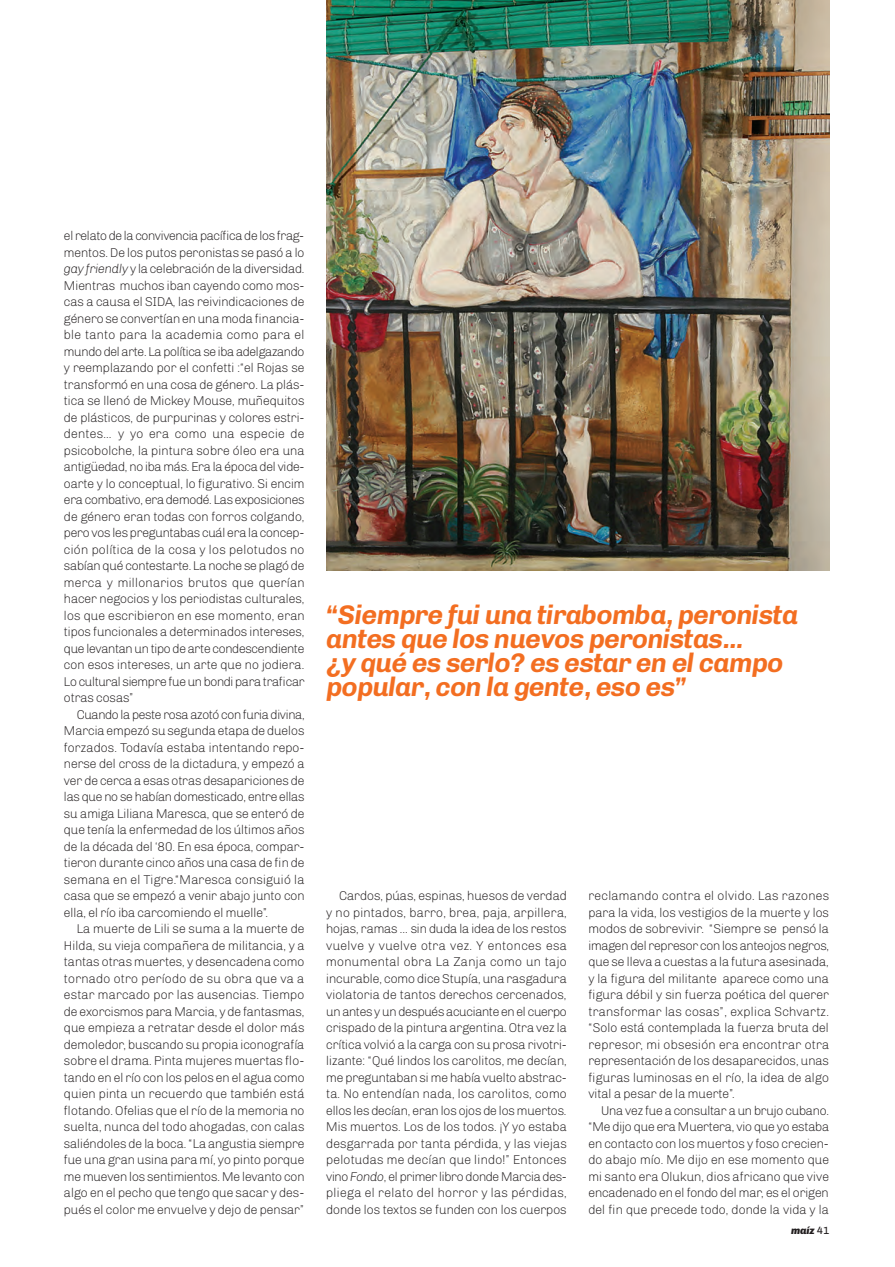
<style>
.page{position:relative;width:895px;height:1267px;background:#fff}
.page>*{position:absolute;margin:0;border:0;box-sizing:border-box;transform-origin:0 0}
.t1{font:italic 700 27px/24px "Chivo";letter-spacing:-.025em;color:#f36e21}
.t2{font:300 12.75px/16.5px "Chivo";letter-spacing:-.03em;color:#231f20;text-align:justify}
.t3{font:italic 900 10.5px "Chivo";color:#231f20}
.s1{font-style:italic}
.s2{font-weight:400;font-style:normal}
</style>
<div class="page">
<img style="left:326px;top:0;width:503px;height:570px">
<p class="t2" style="left:64px;top:229px;width:243px">el relato de la convivencia pacífica de los frag&shy;mentos. De los putos peronistas se pasó a lo <span class="s1">gay friendly</span>y la celebración de la diversidad.<br>Mientras muchos iban cayendo como mos&shy;cas a causa el SIDA, las reivindicaciones de género se convertían en una moda financia&shy;ble tanto para la academia como para el mundo del arte. La política se iba adelgazando y reemplazando por el confetti :“el Rojas se transformó en una cosa de género. La plás&shy;tica se llenó de Mickey Mouse, muñequitos de plásticos, de purpurinas y colores estri&shy;dentes… y yo era como una especie de psicobolche, la pintura sobre óleo era una antigüedad, no iba más. Era la época del vide&shy;oarte y lo conceptual, lo figurativo. Si encim era combativo, era demodé. Las exposiciones de género eran todas con forros colgando, pero vos les preguntabas cuál era la concep&shy;ción política de la cosa y los pelotudos no sabían qué contestarte. La noche se plagó de merca y millonarios brutos que querían hacer negocios y los periodistas culturales, los que escribieron en ese momento, eran tipos funcionales a determinados intereses, que levantan un tipo de arte condescendiente con esos intereses, un arte que no jodiera.<br>Lo cultural siempre fue un bondi para traficar otras cosas”</p>
<p class="t2" style="left:64px;top:707px;width:243px;text-indent:13px">Cuando la peste rosa azotó con furia divina, Marcia empezó su segunda etapa de duelos forzados. Todavía estaba intentando repo&shy;nerse del cross de la dictadura, y empezó a ver de cerca a esas otras desapariciones de las que no se habían domesticado, entre ellas su amiga Liliana Maresca, que se enteró de que tenía la enfermedad de los últimos años de la década del ‘80. En esa época, compar&shy;tieron durante cinco años una casa de fin de semana en el Tigre.“Maresca consiguió la casa que se empezó a venir abajo junto con ella, el río iba carcomiendo el muelle”.</p>
<p class="t2" style="left:64px;top:921px;width:243px;text-indent:13px">La muerte de Lili se suma a la muerte de Hilda, su vieja compañera de militancia, y a tantas otras muertes, y desencadena como tornado otro período de su obra que va a estar marcado por las ausencias. Tiempo de exorcismos para Marcia, y de fantasmas, que empieza a retratar desde el dolor más demoledor, buscando su propia iconografía sobre el drama. Pinta mujeres muertas flo&shy;tando en el río con los pelos en el agua como quien pinta un recuerdo que también está flotando. Ofelias que el río de la memoria no suelta, nunca del todo ahogadas, con calas saliéndoles de la boca. “La angustia siempre fue una gran usina para mí, yo pinto porque me mueven los sentimientos. Me levanto con algo en el pecho que tengo que sacar y des&shy;pués el color me envuelve y dejo de pensar”</p>
<h1 class="t1" style="left:326px;top:605px;width:473px">“Siempre fui una tirabomba, peronista antes que los nuevos peronistas...<br>¿y qué es serlo? es estar en el campo popular, con la gente, eso es”</h1>
<p class="t2" style="left:326px;top:889px;width:243px;text-indent:13px">Cardos, púas, espinas, huesos de verdad y no pintados, barro, brea, paja, arpillera, hojas, ramas … sin duda la idea de los restos vuelve y vuelve otra vez. Y entonces esa monumental obra La Zanja como un tajo incurable, como dice Stupía, una rasgadura violatoria de tantos derechos cercenados, un antes y un después acuciante en el cuerpo crispado de la pintura argentina. Otra vez la crítica volvió a la carga con su prosa rivotri&shy;lizante: “Qué lindos los carolitos, me decían, me preguntaban si me había vuelto abstrac&shy;ta. No entendían nada, los carolitos, como ellos les decían, eran los ojos de los muertos.<br>Mis muertos. Los de los todos. ¡Y yo estaba desgarrada por tanta pérdida, y las viejas pelotudas me decían que lindo!” Entonces vino <span class="s1">Fondo</span>, el primer libro donde Marcia des&shy;pliega el relato del horror y las pérdidas, donde los textos se funden con los cuerpos</p>
<p class="t2" style="left:588px;top:889px;width:243px">reclamando contra el olvido. Las razones para la vida, los vestigios de la muerte y los modos de sobrevivir. “Siempre se pensó la imagen del represor con los anteojos negros, que se lleva a cuestas a la futura asesinada, y la figura del militante aparece como una figura débil y sin fuerza poética del querer transformar las cosas”, explica Schvartz. “Solo está contemplada la fuerza bruta del represor, mi obsesión era encontrar otra representación de los desaparecidos, unas figuras luminosas en el río, la idea de algo vital a pesar de la muerte”.</p>
<p class="t2" style="left:588px;top:1103px;width:243px;text-indent:13px">Una vez fue a consultar a un brujo cubano. “Me dijo que era Muertera, vio que yo estaba en contacto con los muertos y foso crecien&shy;do abajo mío. Me dijo en ese momento que mi santo era Olukun, dios africano que vive encadenado en el fondo del mar, es el origen del fin que precede todo, donde la vida y la</p>
<p class="t3" style="left:791px;top:1226px;width:40px">maíz <span class="s2">41</span></p>
</div>
